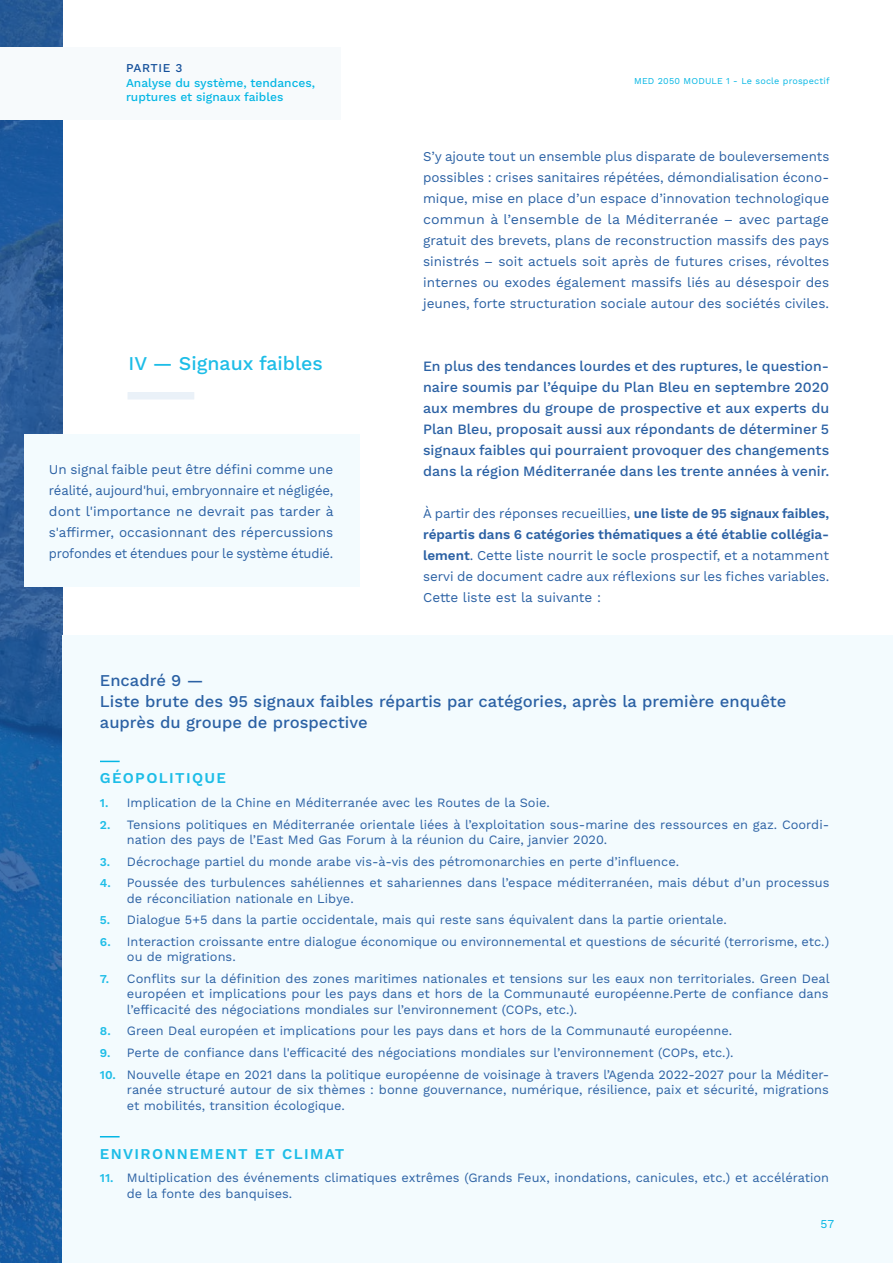
<style>
.page{position:relative;width:893px;height:1263px;background:#fff}
.page>*{position:absolute;margin:0;border:0;box-sizing:border-box;transform-origin:0 0}
.t1{font:500 19.5px "Work Sans";color:#1dbde7}
.t2{font:500 16.5px/21px "Work Sans";color:#2b61a4}
.t3{font:600 15px "Work Sans";letter-spacing:.09em;color:#1dbde7}
.t4{font:500 14.25px/21px "Work Sans";color:#2b61a4;text-align:justify}
.t5{font:13.5px/21px "Work Sans";letter-spacing:-.005em;color:#2b61a4;text-align:justify}
.t6{font:12.75px/15.3px "Work Sans";color:#2b61a4}
.t7{font:500 12px/14.4px "Work Sans";color:#04b6e4}
.t8{font:500 12px "Work Sans";letter-spacing:.05em;color:#134f9a}
.t9{font:12px "Work Sans";color:#04b6e4}
.t10{font:9px "Work Sans";letter-spacing:.02em;color:#04b6e4}
.s1{font-weight:600}
.s2{font-weight:600;font-size:12px;color:#1dbde7}
</style>
<div class="page">
<svg style="left:0;top:0;width:62px;height:1263px;background:#215d9f"></svg>
<div style="left:0;top:48px;width:340px;height:72px;background:#f7fafc"></div>
<div style="left:62px;top:636px;width:831px;height:627px;background:#f3fbfe"></div>
<svg style="left:100px;top:761px;width:20px;height:1px"></svg>
<svg style="left:100px;top:1136px;width:20px;height:1px"></svg>
<div style="left:128px;top:392px;width:66px;height:7px;background:#eaf1f8"></div>
<div style="left:24px;top:435px;width:335px;height:152px;background:#f3fbfe"></div>
<p class="t8" style="left:126px;top:61px;width:58px">PARTIE 3</p>
<p class="t7" style="left:126px;top:76px;width:191px">Analyse du système, tendances, ruptures et signaux faibles</p>
<p class="t10" style="left:634px;top:76px;width:197px">MED 2050 MODULE 1 - Le socle prospectif</p>
<h1 class="t1" style="left:128px;top:352px;width:196px">IV — Signaux faibles</h1>
<p class="t5" style="left:49px;top:459px;width:286px">Un signal faible peut être défini comme une réalité, aujourd'hui, embryonnaire et négligée, dont l'importance ne devrait pas tarder à s'affirmer, occasionnant des répercussions profondes et étendues pour le système étudié.</p>
<p class="t5" style="left:423px;top:147px;width:408px">S’y ajoute tout un ensemble plus disparate de bouleversements possibles : crises sanitaires répétées, démondialisation écono&shy;mique, mise en place d’un espace d’innovation technologique commun à l’ensemble de la Méditerranée – avec partage gratuit des brevets, plans de reconstruction massifs des pays sinistrés – soit actuels soit après de futures crises, révoltes internes ou exodes également massifs liés au désespoir des jeunes, forte structuration sociale autour des sociétés civiles.</p>
<p class="t4" style="left:423px;top:357px;width:408px">En plus des tendances lourdes et des ruptures, le question&shy;naire soumis par l’équipe du Plan Bleu en septembre 2020 aux membres du groupe de prospective et aux experts du Plan Bleu, proposait aussi aux répondants de déterminer 5 signaux faibles qui pourraient provoquer des changements dans la région Méditerranée dans les trente années à venir.</p>
<p class="t5" style="left:423px;top:504px;width:408px">À partir des réponses recueillies, <span class="s1">une liste de 95 signaux faibles, répartis dans 6 catégories thématiques a été établie collégia&shy;lement</span>. Cette liste nourrit le socle prospectif, et a notamment servi de document cadre aux réflexions sur les fiches variables.<br>Cette liste est la suivante :</p>
<p class="t2" style="left:100px;top:671px;width:688px">Encadré 9 —<br>Liste brute des 95 signaux faibles répartis par catégories, après la première enquête auprès du groupe de prospective</p>
<p class="t3" style="left:100px;top:769px;width:128px">GÉOPOLITIQUE</p>
<p class="t6" style="left:100px;top:795px;width:451px"><span class="s2">1.</span> Implication de la Chine en Méditerranée avec les Routes de la Soie.</p>
<p class="t6" style="left:127px;top:817px;width:704px;text-indent:-27px"><span class="s2">2.</span> Tensions politiques en Méditerranée orientale liées à l’exploitation sous-marine des ressources en gaz. Coordi&shy;nation des pays de l’East Med Gas Forum à la réunion du Caire, janvier 2020.</p>
<p class="t6" style="left:100px;top:854px;width:581px"><span class="s2">3.</span> Décrochage partiel du monde arabe vis-à-vis des pétromonarchies en perte d’influence.</p>
<p class="t6" style="left:127px;top:876px;width:704px;text-indent:-27px"><span class="s2">4.</span> Poussée des turbulences sahéliennes et sahariennes dans l’espace méditerranéen, mais début d’un processus de réconciliation nationale en Libye.</p>
<p class="t6" style="left:100px;top:913px;width:628px"><span class="s2">5.</span> Dialogue 5+5 dans la partie occidentale, mais qui reste sans équivalent dans la partie orientale.</p>
<p class="t6" style="left:127px;top:934px;width:704px;text-indent:-27px"><span class="s2">6.</span> Interaction croissante entre dialogue économique ou environnemental et questions de sécurité (terrorisme, etc.) ou de migrations.</p>
<p class="t6" style="left:127px;top:971px;width:704px;text-align:justify;text-indent:-27px"><span class="s2">7.</span> Conflits sur la définition des zones maritimes nationales et tensions sur les eaux non territoriales. Green Deal européen et implications pour les pays dans et hors de la Communauté européenne.Perte de confiance dans l’efficacité des négociations mondiales sur l’environnement (COPs, etc.).</p>
<p class="t6" style="left:100px;top:1024px;width:634px"><span class="s2">8.</span> Green Deal européen et implications pour les pays dans et hors de la Communauté européenne.</p>
<p class="t6" style="left:100px;top:1045px;width:635px"><span class="s2">9.</span> Perte de confiance dans l'efficacité des négociations mondiales sur l’environnement (COPs, etc.).</p>
<p class="t6" style="left:127px;top:1067px;width:704px;line-height:15.8px;text-align:justify;text-indent:-27px"><span class="s2">10.</span> Nouvelle étape en 2021 dans la politique européenne de voisinage à travers l’Agenda 2022-2027 pour la Méditer&shy;ranée structuré autour de six thèmes : bonne gouvernance, numérique, résilience, paix et sécurité, migrations et mobilités, transition écologique.</p>
<p class="t3" style="left:100px;top:1144px;width:246px">ENVIRONNEMENT ET CLIMAT</p>
<p class="t6" style="left:127px;top:1171px;width:704px;text-indent:-27px"><span class="s2">11.</span> Multiplication des événements climatiques extrêmes (Grands Feux, inondations, canicules, etc.) et accélération de la fonte des banquises.</p>
<p class="t9" style="left:820px;top:1217px;width:15px">57</p>
</div>
